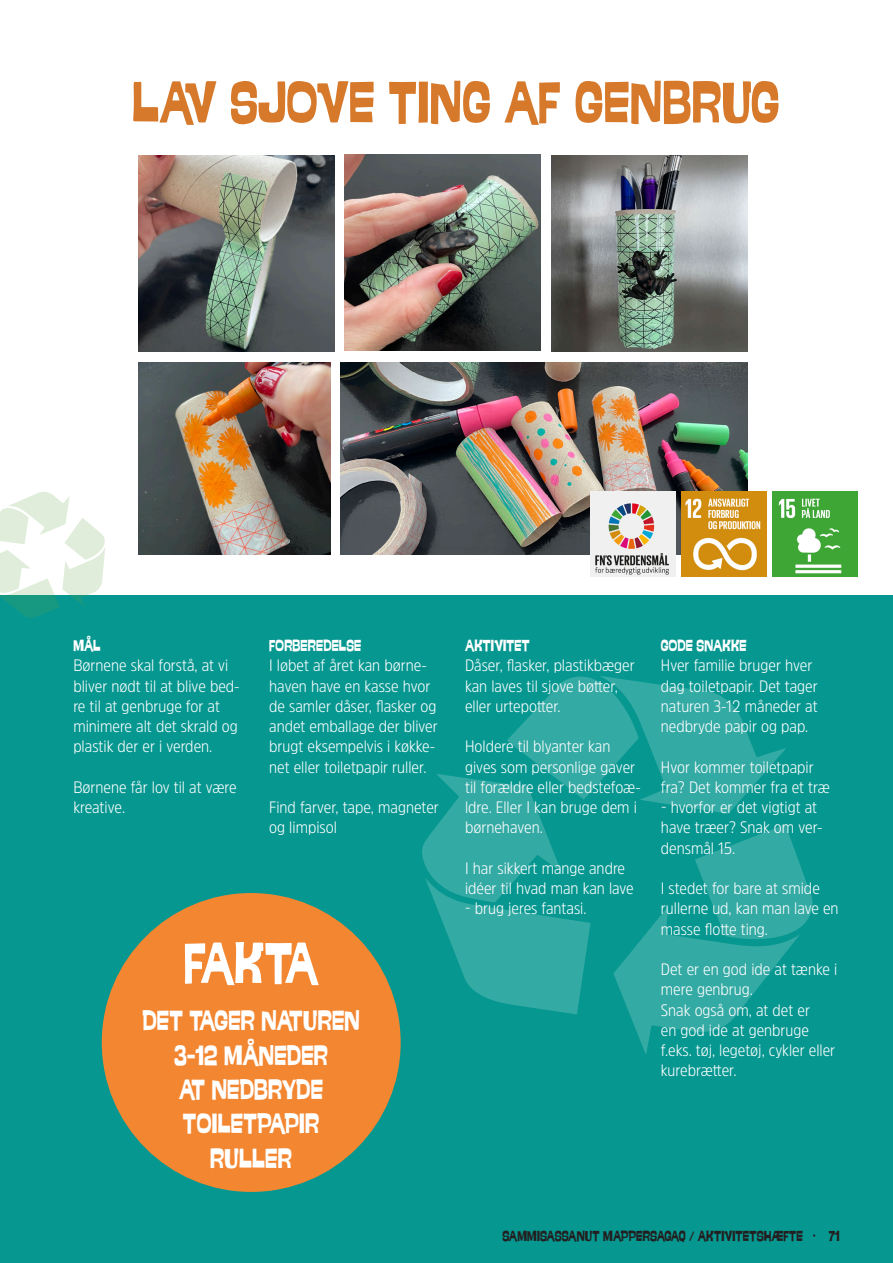
<style>
.page{position:relative;width:893px;height:1263px;background:#fff}
.page>*{position:absolute;margin:0;border:0;box-sizing:border-box;transform-origin:0 0}
.t1{font:60px "Swung Note";color:#d6792b}
.t2{font:58.8px "Swung Note";letter-spacing:-.05em;color:#fff}
.t3{font:28.65px/34.3px "Swung Note";color:#fff;text-align:center}
.t4{font:300 16.5px/20.2px "Amsi Pro Narw";color:#fff}
.t5{font:16.5px "Swung Note";color:#fff}
.t6{font:15px "Swung Note";color:#231f20}
</style>
<div class="page">
<div style="left:0;top:595px;width:893px;height:668px;background:#069790"></div>
<img style="left:345px;top:155px;width:196px;height:196px">
<img style="left:341px;top:362px;width:406px;height:192px">
<img style="left:138px;top:363px;width:192px;height:192px">
<svg style="left:0;top:492px;width:105px;height:125px"></svg>
<img style="left:138px;top:155px;width:196px;height:196px">
<img style="left:551px;top:155px;width:196px;height:196px">
<svg style="left:422px;top:676px;width:391px;height:378px"></svg>
<div style="left:102px;top:893px;width:299px;height:299px;background:#f38631;border-radius:50%"></div>
<img style="left:681px;top:492px;width:85px;height:85px">
<img style="left:590px;top:492px;width:85px;height:85px">
<img style="left:773px;top:492px;width:85px;height:85px">
<p class="t1" style="left:132px;top:66px;width:649px">LAV SJOVE TING AF GENBRUG</p>
<p class="t5" style="left:73px;top:636px;width:29px">MÅL</p>
<p class="t4" style="left:73px;top:655px;width:168px">Børnene skal forstå, at vi bliver nødt til at blive bed&shy;re til at genbruge for at minimere alt det skrald og plastik der er i verden.</p>
<p class="t4" style="left:73px;top:776px;width:165px">Børnene får lov til at være kreative.</p>
<p class="t5" style="left:269px;top:636px;width:94px">FORBEREDELSE</p>
<p class="t4" style="left:269px;top:655px;width:170px">I løbet af året kan børne&shy;haven have en kasse hvor de samler dåser, flasker og andet emballage der bliver brugt eksempelvis i køkke&shy;net eller toiletpapir ruller.</p>
<p class="t4" style="left:269px;top:797px;width:171px">Find farver, tape, magneter og limpisol</p>
<p class="t2" style="left:184px;top:928px;width:136px">FAKTA</p>
<p class="t3" style="left:142px;top:1003px;width:219px">DET TAGER NATUREN</p>
<p class="t3" style="left:174px;top:1037px;width:156px">3-12 MÅNEDER<br>AT NEDBRYDE<br>TOILETPAPIR<br>RULLER</p>
<p class="t5" style="left:465px;top:636px;width:66px">AKTIVITET</p>
<p class="t4" style="left:465px;top:655px;width:171px">Dåser, flasker, plastikbæger kan laves til sjove bøtter, eller urtepotter.</p>
<p class="t4" style="left:465px;top:736px;width:177px">Holdere til blyanter kan gives som personlige gaver til forældre eller bedstefoæ&shy;ldre. Eller I kan bruge dem i børnehaven.</p>
<p class="t4" style="left:465px;top:857px;width:170px">I har sikkert mange andre idéer til hvad man kan lave</p>
<p class="t4" style="left:465px;top:898px;width:123px">- brug jeres fantasi.</p>
<p class="t5" style="left:661px;top:636px;width:87px">GODE SNAKKE</p>
<p class="t4" style="left:661px;top:655px;width:158px">Hver familie bruger hver dag toiletpapir. Det tager naturen 3-12 måneder at nedbryde papir og pap.</p>
<p class="t4" style="left:661px;top:756px;width:171px">Hvor kommer toiletpapir fra? Det kommer fra et træ</p>
<p class="t4" style="left:661px;top:797px;width:163px">- hvorfor er det vigtigt at have træer? Snak om ver&shy;densmål 15.</p>
<p class="t4" style="left:661px;top:878px;width:179px">I stedet for bare at smide rullerne ud, kan man lave en masse flotte ting.</p>
<p class="t4" style="left:661px;top:959px;width:178px">Det er en god ide at tænke i mere genbrug.</p>
<p class="t4" style="left:661px;top:999px;width:176px">Snak også om, at det er<br>en god ide at genbruge f.eks. tøj, legetøj, cykler eller kurebrætter.</p>
<p class="t6" style="left:502px;top:1227px;width:339px">SAMMISASSANUT MAPPERSAGAQ / AKTIVITETSHÆFTE <sup>•</sup> 71</p>
</div>
